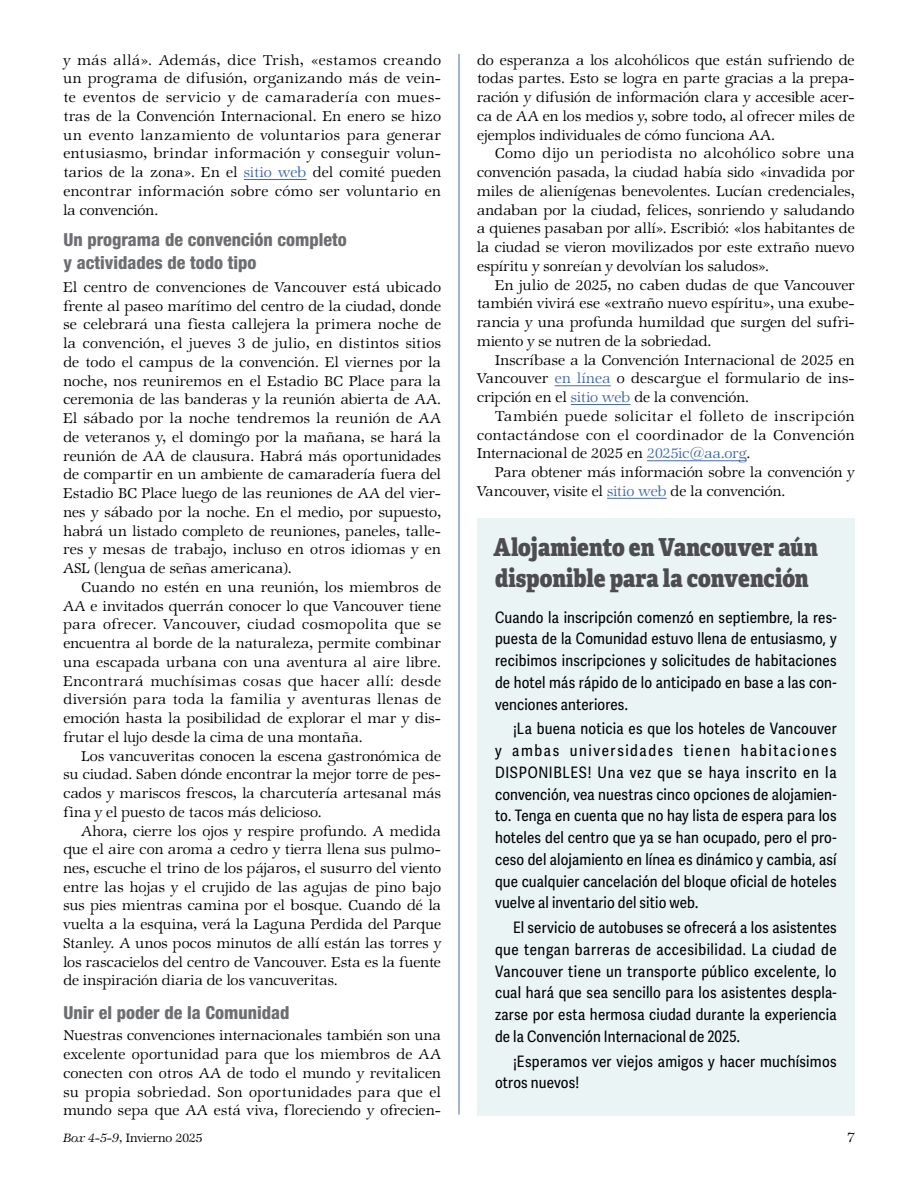
<style>
.page{position:relative;width:918px;height:1188px;background:#fff}
.page>*{position:absolute;margin:0;border:0;box-sizing:border-box;transform-origin:0 0}
.t1{font:800 24.75px/31.5px "Adelle Condensed";letter-spacing:-.005em;color:#4d4d4f}
.t2{font:800 condensed 18px/22.5px "Helvetica Neue LT Std";color:#6d6e71}
.t3{font:300 15.75px/18.8px "Zapf Internatl IT Cby BT";letter-spacing:.01em;color:#000;text-align:justify}
.t4{font:15.75px/21.8px "Adelle Sans Cnd";letter-spacing:.01em;color:#000;text-align:justify}
.t5{font:300 15px "Zapf Internatl IT Cby BT";color:#000}
.t6{font:300 13.5px "Zapf Internatl IT Cby BT";color:#000}
.s1{color:#436aa7}
.s2{font-style:italic}
</style>
<div class="page">
<hr style="left:459px;top:54px;width:1px;height:1060px;background:#436aa7">
<div style="left:477px;top:518px;width:378px;height:598px;background:#eaf4f5"></div>
<hr style="left:244px;top:179px;width:63px;height:1px;background:#436aa7">
<hr style="left:555px;top:386px;width:56px;height:1px;background:#436aa7">
<hr style="left:571px;top:404px;width:59px;height:1px;background:#436aa7">
<hr style="left:647px;top:461px;width:100px;height:1px;background:#436aa7">
<hr style="left:607px;top:498px;width:60px;height:1px;background:#436aa7">
<p class="t3" style="left:63px;top:51px;width:379px">y más allá». Además, dice Trish, «estamos creando un programa de difusión, organizando más de vein&shy;te eventos de servicio y de camaradería con mues&shy;tras de la Convención Internacional. En enero se hizo un evento lanzamiento de voluntarios para generar entusiasmo, brindar información y conseguir volun&shy;tarios de la zona». En el <span class="s1">sitio web</span> del comité pueden encontrar información sobre cómo ser voluntario en la convención.</p>
<p class="t2" style="left:63px;top:228px;width:285px">Un programa de convención completo y actividades de todo tipo</p>
<p class="t3" style="left:63px;top:278px;width:379px">El centro de convenciones de Vancouver está ubicado frente al paseo marítimo del centro de la ciudad, donde se celebrará una fiesta callejera la primera noche de la convención, el jueves 3 de julio, en distintos sitios de todo el campus de la convención. El viernes por la noche, nos reuniremos en el Estadio BC Place para la ceremonia de las banderas y la reunión abierta de AA.<br>El sábado por la noche tendremos la reunión de AA de veteranos y, el domingo por la mañana, se hará la reunión de AA de clausura. Habrá más oportunidades de compartir en un ambiente de camaradería fuera del Estadio BC Place luego de las reuniones de AA del vier&shy;nes y sábado por la noche. En el medio, por supuesto, habrá un listado completo de reuniones, paneles, talle&shy;res y mesas de trabajo, incluso en otros idiomas y en ASL (lengua de señas americana).</p>
<p class="t3" style="left:63px;top:578px;width:379px;text-indent:18px">Cuando no estén en una reunión, los miembros de AA e invitados querrán conocer lo que Vancouver tiene para ofrecer. Vancouver, ciudad cosmopolita que se encuentra al borde de la naturaleza, permite combinar una escapada urbana con una aventura al aire libre.<br>Encontrará muchísimas cosas que hacer allí: desde diversión para toda la familia y aventuras llenas de emoción hasta la posibilidad de explorar el mar y dis&shy;frutar el lujo desde la cima de una montaña.</p>
<p class="t3" style="left:63px;top:747px;width:379px;text-indent:18px">Los vancuveritas conocen la escena gastronómica de su ciudad. Saben dónde encontrar la mejor torre de pes&shy;cados y mariscos frescos, la charcutería artesanal más fina y el puesto de tacos más delicioso.</p>
<p class="t3" style="left:63px;top:821px;width:379px;text-indent:18px">Ahora, cierre los ojos y respire profundo. A medida que el aire con aroma a cedro y tierra llena sus pulmo&shy;nes, escuche el trino de los pájaros, el susurro del viento entre las hojas y el crujido de las agujas de pino bajo sus pies mientras camina por el bosque. Cuando dé la vuelta a la esquina, verá la Laguna Perdida del Parque Stanley. A unos pocos minutos de allí están las torres y los rascacielos del centro de Vancouver. Esta es la fuente de inspiración diaria de los vancuveritas.</p>
<p class="t2" style="left:63px;top:1001px;width:228px">Unir el poder de la Comunidad</p>
<p class="t3" style="left:63px;top:1026px;width:379px">Nuestras convenciones internacionales también son una excelente oportunidad para que los miembros de AA conecten con otros AA de todo el mundo y revitalicen su propia sobriedad. Son oportunidades para que el mundo sepa que AA está viva, floreciendo y ofrecien-</p>
<p class="t3" style="left:477px;top:51px;width:379px">do esperanza a los alcohólicos que están sufriendo de todas partes. Esto se logra en parte gracias a la prepa&shy;ración y difusión de información clara y accesible acer&shy;ca de AA en los medios y, sobre todo, al ofrecer miles de ejemplos individuales de cómo funciona AA.</p>
<p class="t3" style="left:477px;top:144px;width:379px;text-indent:18px">Como dijo un periodista no alcohólico sobre una convención pasada, la ciudad había sido «invadida por miles de alienígenas benevolentes. Lucían credenciales, andaban por la ciudad, felices, sonriendo y saludando a quienes pasaban por allí». Escribió: «los habitantes de la ciudad se vieron movilizados por este extraño nuevo espíritu y sonreían y devolvían los saludos».</p>
<p class="t3" style="left:477px;top:276px;width:379px;text-indent:18px">En julio de 2025, no caben dudas de que Vancouver también vivirá ese «extraño nuevo espíritu», una exube&shy;rancia y una profunda humildad que surgen del sufri&shy;miento y se nutren de la sobriedad.</p>
<p class="t3" style="left:477px;top:351px;width:379px;text-indent:18px">Inscríbase a la Convención Internacional de 2025 en Vancouver <span class="s1">en línea</span> o descargue el formulario de ins&shy;cripción en el <span class="s1">sitio web</span> de la convención.</p>
<p class="t3" style="left:477px;top:407px;width:379px;text-indent:18px">También puede solicitar el folleto de inscripción contactándose con el coordinador de la Convención Internacional de 2025 en <span class="s1">2025ic@aa.org</span>.</p>
<p class="t3" style="left:477px;top:463px;width:379px;text-indent:18px">Para obtener más información sobre la convención y<br>Vancouver, visite el <span class="s1">sitio web</span> de la convención.</p>
<h1 class="t1" style="left:494px;top:532px;width:326px">Alojamiento en Vancouver aún disponible para la convención</h1>
<p class="t4" style="left:495px;top:607px;width:343px">Cuando la inscripción comenzó en septiembre, la res&shy;puesta de la Comunidad estuvo llena de entusiasmo, y recibimos inscripciones y solicitudes de habitaciones de hotel más rápido de lo anticipado en base a las con&shy;venciones anteriores.</p>
<p class="t4" style="left:495px;top:719px;width:343px;text-indent:18px">¡La buena noticia es que los hoteles de Vancouver y ambas universidades tienen habitaciones DISPONIBLES! Una vez que se haya inscrito en la convención, vea nuestras cinco opciones de alojamien&shy;to. Tenga en cuenta que no hay lista de espera para los hoteles del centro que ya se han ocupado, pero el pro&shy;ceso del alojamiento en línea es dinámico y cambia, así que cualquier cancelación del bloque oficial de hoteles vuelve al inventario del sitio web.</p>
<p class="t4" style="left:495px;top:917px;width:343px;text-indent:18px">El servicio de autobuses se ofrecerá a los asistentes que tengan barreras de accesibilidad. La ciudad de Vancouver tiene un transporte público excelente, lo cual hará que sea sencillo para los asistentes despla&shy;zarse por esta hermosa ciudad durante la experiencia de la Convención Internacional de 2025.</p>
<p class="t4" style="left:495px;top:1051px;width:343px;text-indent:18px">¡Esperamos ver viejos amigos y hacer muchísimos otros nuevos!</p>
<p class="t6" style="left:63px;top:1130px;width:141px"><span class="s2">Box 4-5-9,</span> Invierno 2025</p>
<p class="t5" style="left:847px;top:1128px;width:9px">7</p>
</div>
